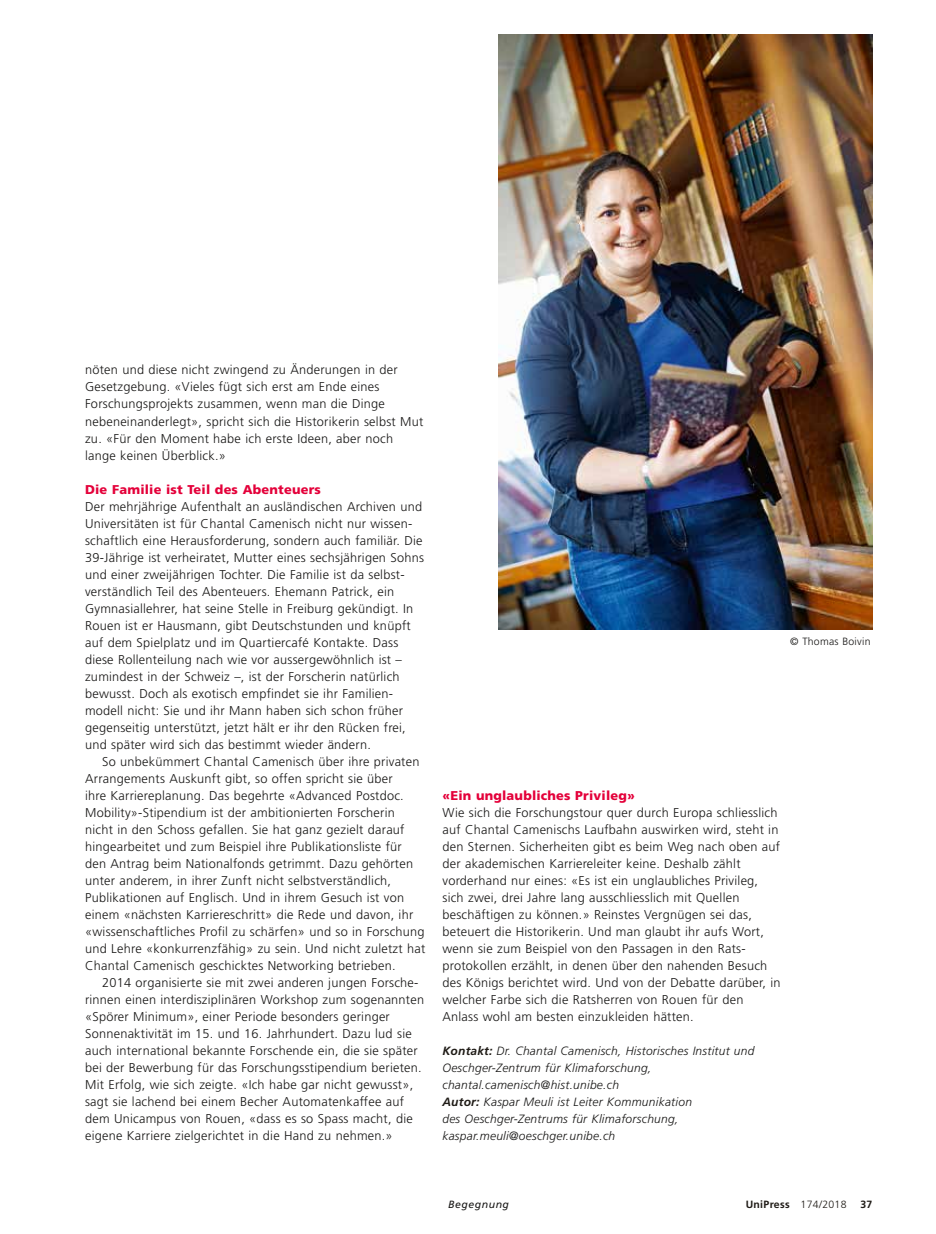
<style>
.page{position:relative;width:936px;height:1234px;background:#fff}
.page>*{position:absolute;margin:0;border:0;box-sizing:border-box;transform-origin:0 0}
.t1{font:300 12.75px/17px "Frutiger LT Std";letter-spacing:.02em;color:#181716}
.t2{font:900 12.75px "Frutiger LT Std";letter-spacing:.015em;color:#e4003a}
.t3{font:italic 300 12px/17px "Frutiger LT Std";letter-spacing:.02em;color:#181716}
.t4{font:700 10.5px "Frutiger";letter-spacing:.03em;color:#1f1b16}
.t5{font:300 10.5px "Frutiger LT Std";letter-spacing:.025em;color:#181716}
.t6{font:italic 10.5px "Frutiger LT Std";letter-spacing:.05em;color:#181716}
.s1{font-weight:700;color:#1f1b16}
.s2{font-weight:300}
</style>
<div class="page">
<img style="left:498px;top:34px;width:374px;height:595px">
<p class="t1" style="left:85px;top:361px;width:340px">nöten und diese nicht zwingend zu Änderungen in der Gesetzgebung. «Vieles fügt sich erst am Ende eines Forschungsprojekts zusammen, wenn man die Dinge nebeneinanderlegt», spricht sich die Historikerin selbst Mut zu. «Für den Moment habe ich erste Ideen, aber noch lange keinen Überblick.»</p>
<p class="t2" style="left:85px;top:481px;width:237px">Die Familie ist Teil des Abenteuers</p>
<p class="t1" style="left:85px;top:498px;width:340px">Der mehrjährige Aufenthalt an ausländischen Archiven und Universitäten ist für Chantal Camenisch nicht nur wissen&shy;schaftlich eine Herausforderung, sondern auch familiär. Die 39-Jährige ist verheiratet, Mutter eines sechsjährigen Sohns und einer zweijährigen Tochter. Die Familie ist da selbst&shy;verständlich Teil des Abenteuers. Ehemann Patrick, ein Gymnasiallehrer, hat seine Stelle in Freiburg gekündigt. In Rouen ist er Hausmann, gibt Deutschstunden und knüpft auf dem Spielplatz und im Quartiercafé Kontakte. Dass diese Rollenteilung nach wie vor aussergewöhnlich ist – zumindest in der Schweiz –, ist der Forscherin natürlich bewusst. Doch als exotisch empfindet sie ihr Familien&shy;modell nicht: Sie und ihr Mann haben sich schon früher gegenseitig unterstützt, jetzt hält er ihr den Rücken frei, und später wird sich das bestimmt wieder ändern.</p>
<p class="t1" style="left:85px;top:753px;width:341px;text-indent:17px">So unbekümmert Chantal Camenisch über ihre privaten Arrangements Auskunft gibt, so offen spricht sie über<br>ihre Karriereplanung. Das begehrte «Advanced Postdoc.<br>Mobility»-Stipendium ist der ambitionierten Forscherin nicht in den Schoss gefallen. Sie hat ganz gezielt darauf hingearbeitet und zum Beispiel ihre Publikationsliste für den Antrag beim Nationalfonds getrimmt. Dazu gehörten unter anderem, in ihrer Zunft nicht selbstverständlich, Publikationen auf Englisch. Und in ihrem Gesuch ist von einem «nächsten Karriereschritt» die Rede und davon, ihr «wissenschaftliches Profil zu schärfen» und so in Forschung und Lehre «konkurrenzfähig» zu sein. Und nicht zuletzt hat Chantal Camenisch geschicktes Networking betrieben.</p>
<p class="t1" style="left:85px;top:974px;width:340px;text-indent:17px">2014 organisierte sie mit zwei anderen jungen Forsche&shy;rinnen einen interdisziplinären Workshop zum sogenannten «Spörer Minimum», einer Periode besonders geringer Sonnenaktivität im 15. und 16. Jahrhundert. Dazu lud sie auch international bekannte Forschende ein, die sie später bei der Bewerbung für das Forschungsstipendium berieten.<br>Mit Erfolg, wie sich zeigte. «Ich habe gar nicht gewusst», sagt sie lachend bei einem Becher Automatenkaffee auf dem Unicampus von Rouen, «dass es so Spass macht, die eigene Karriere zielgerichtet in die Hand zu nehmen.»</p>
<p class="t5" style="left:790px;top:635px;width:82px">© Thomas Boivin</p>
<p class="t2" style="left:442px;top:787px;width:194px">«Ein unglaubliches Privileg»</p>
<p class="t1" style="left:442px;top:804px;width:339px">Wie sich die Forschungstour quer durch Europa schliesslich auf Chantal Camenischs Laufbahn auswirken wird, steht in den Sternen. Sicherheiten gibt es beim Weg nach oben auf der akademischen Karriereleiter keine. Deshalb zählt vorderhand nur eines: «Es ist ein unglaubliches Privileg, sich zwei, drei Jahre lang ausschliesslich mit Quellen beschäftigen zu können.» Reinstes Vergnügen sei das, beteuert die Historikerin. Und man glaubt ihr aufs Wort, wenn sie zum Beispiel von den Passagen in den Rats&shy;protokollen erzählt, in denen über den nahenden Besuch des Königs berichtet wird. Und von der Debatte darüber, in welcher Farbe sich die Ratsherren von Rouen für den Anlass wohl am besten einzukleiden hätten.</p>
<p class="t3" style="left:442px;top:1042px;width:313px"><span class="s1">Kontakt:</span> Dr. Chantal Camenisch, Historisches Institut und Oeschger-Zentrum für Klimaforschung, chantal.camenisch@hist.unibe.ch<br><span class="s1">Autor:</span> Kaspar Meuli ist Leiter Kommunikation<br>des Oeschger-Zentrums für Klimaforschung, kaspar.meuli@oeschger.unibe.ch</p>
<p class="t6" style="left:448px;top:1198px;width:62px">Begegnung</p>
<p class="t4" style="left:745px;top:1198px;width:102px">UniPress <span class="s2">174/2018</span></p>
<p class="t4" style="left:860px;top:1198px;width:13px">37</p>
</div>
